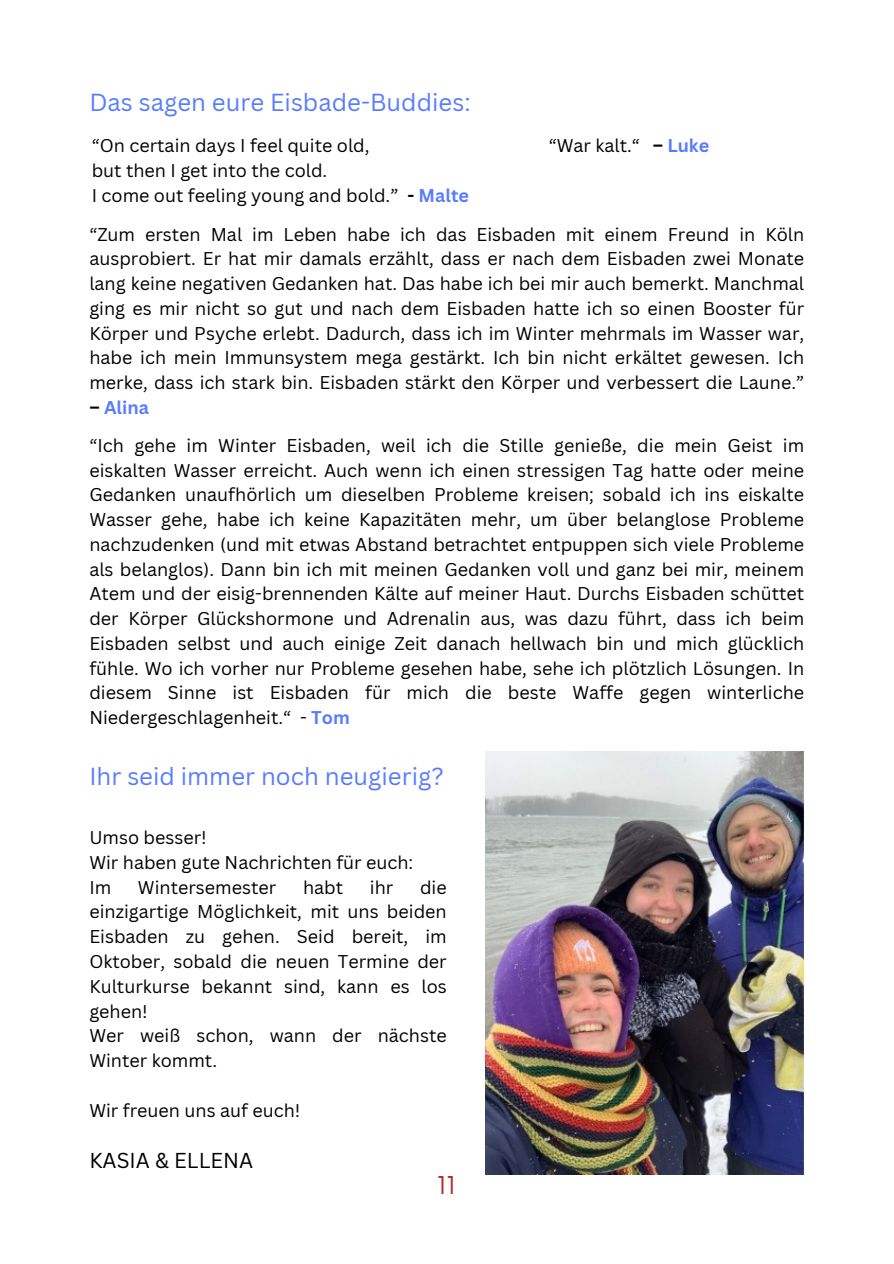
<style>
.page{position:relative;width:894px;height:1264px;background:#fff}
.page>*{position:absolute;margin:0;border:0;box-sizing:border-box;transform-origin:0 0}
.t1{font:24px "Canva Sans";color:#597cff}
.t2{font:24px "Now";color:#b22b2b}
.t3{font:21px "Canva Sans";color:#000}
.t4{font:18px/24.8px "Canva Sans";color:#000;text-align:justify}
.t5{font:700 18px "Canva Sans";color:#597cff}
.s1{font-weight:700}
.s2{font-weight:700;color:#597cff}
.s3{color:#000}
</style>
<div class="page">
<img style="left:485px;top:752px;width:318px;height:421px">
<p class="t1" style="left:89px;top:86px;width:382px">Das sagen eure Eisbade-Buddies:</p>
<p class="t4" style="left:92px;top:133px;width:279px">“On certain days I feel quite old,</p>
<p class="t4" style="left:548px;top:133px;width:162px">“War kalt.“ <span class="s1">–</span> <span class="s2">Luke</span></p>
<h2 class="t4" style="left:92px;top:157px;width:237px">but then I get into the cold.</h2>
<p class="t4" style="left:92px;top:182px;width:379px">I come out feeling young and bold.” <span class="s1">-</span> <span class="s2">Malte</span></p>
<p class="t4" style="left:89px;top:221px;width:716px">“Zum ersten Mal im Leben habe ich das Eisbaden mit einem Freund in Köln ausprobiert. Er hat mir damals erzählt, dass er nach dem Eisbaden zwei Monate lang keine negativen Gedanken hat. Das habe ich bei mir auch bemerkt. Manchmal ging es mir nicht so gut und nach dem Eisbaden hatte ich so einen Booster für Körper und Psyche erlebt. Dadurch, dass ich im Winter mehrmals im Wasser war, habe ich mein Immunsystem mega gestärkt. Ich bin nicht erkältet gewesen. Ich merke, dass ich stark bin. Eisbaden stärkt den Körper und verbessert die Laune.”</p>
<p class="t5" style="left:89px;top:395px;width:61px"><span class="s3">–</span> Alina</p>
<h1 class="t4" style="left:89px;top:432px;width:716px">“Ich gehe im Winter Eisbaden, weil ich die Stille genieße, die mein Geist im eiskalten Wasser erreicht. Auch wenn ich einen stressigen Tag hatte oder meine Gedanken unaufhörlich um dieselben Probleme kreisen; sobald ich ins eiskalte Wasser gehe, habe ich keine Kapazitäten mehr, um über belanglose Probleme nachzudenken (und mit etwas Abstand betrachtet entpuppen sich viele Probleme als belanglos). Dann bin ich mit meinen Gedanken voll und ganz bei mir, meinem Atem und der eisig-brennenden Kälte auf meiner Haut. Durchs Eisbaden schüttet der Körper Glückshormone und Adrenalin aus, was dazu führt, dass ich beim Eisbaden selbst und auch einige Zeit danach hellwach bin und mich glücklich fühle. Wo ich vorher nur Probleme gesehen habe, sehe ich plötzlich Lösungen. In diesem Sinne ist Eisbaden für mich die beste Waffe gegen winterliche Niedergeschlagenheit.“ - <span class="s2">Tom</span></h1>
<h1 class="t1" style="left:89px;top:759px;width:356px">Ihr seid immer noch neugierig?</h1>
<p class="t4" style="left:89px;top:824px;width:119px">Umso besser!</p>
<p class="t4" style="left:89px;top:849px;width:325px">Wir haben gute Nachrichten für euch:</p>
<p class="t4" style="left:89px;top:874px;width:23px">Im</p>
<p class="t4" style="left:138px;top:874px;width:140px">Wintersemester</p>
<p class="t4" style="left:303px;top:874px;width:42px">habt</p>
<p class="t4" style="left:370px;top:874px;width:25px">ihr</p>
<p class="t4" style="left:89px;top:874px;width:359px;text-indent:330px">die einzigartige Möglichkeit, mit uns beiden Eisbaden zu gehen. Seid bereit, im Oktober, sobald die neuen Termine der Kulturkurse bekannt sind, kann es los gehen!</p>
<p class="t4" style="left:89px;top:1022px;width:359px">Wer weiß schon, wann der nächste<br>Winter kommt.</p>
<p class="t4" style="left:89px;top:1097px;width:212px">Wir freuen uns auf euch!</p>
<p class="t3" style="left:89px;top:1145px;width:165px">KASIA &amp; ELLENA</p>
<p class="t2" style="left:437px;top:1172px;width:20px">11</p>
</div>
